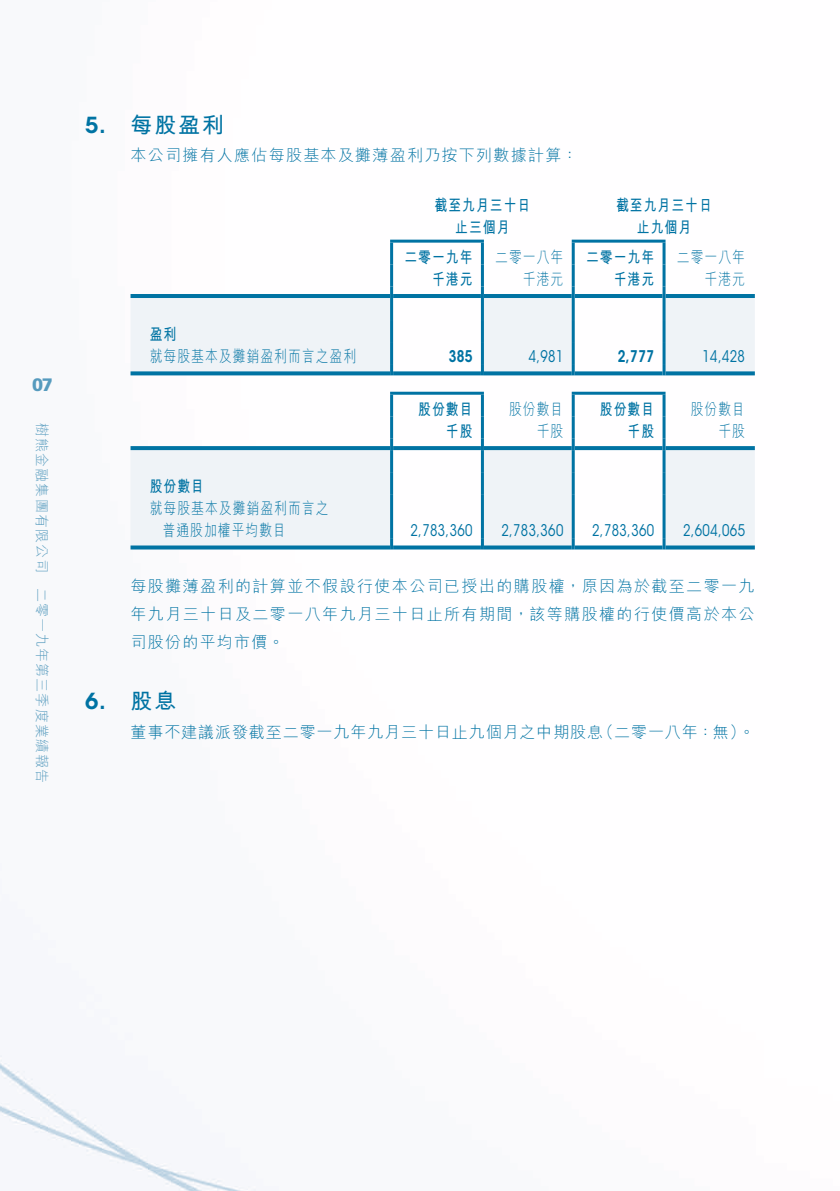
<style>
.page{position:relative;width:840px;height:1191px;background:#fff}
.page>*{position:absolute;margin:0;border:0;box-sizing:border-box;transform-origin:0 0}
.t1{font:700 22px "M Hei HK";letter-spacing:.08em;color:#0073a3}
.t2{font:600 22px "ITC Avant Garde Std";color:#0073a3}
.t3{font:900 18px "Frutiger LT Std";color:#569bbe}
.t4{font:300 16px/28px "M Hei HK";letter-spacing:.08em;color:#0073a3;text-align:justify}
.t5{font:300 16px "M Hei HK";letter-spacing:.08em;color:#0073a3;scale:.8 1}
.t6{font:700 16px/22px "M Hei HK";letter-spacing:.08em;color:#0073a3;text-align:center;scale:.8 1}
.t7{font:16px "ITC Avant Garde Std";letter-spacing:.03em;color:#0073a3;scale:.8 1}
.t8{font:300 16px "M Hei HK";letter-spacing:.055em;color:#0073a3}
.t9{font:600 16px "ITC Avant Garde Std";letter-spacing:.03em;color:#0073a3;scale:.8 1}
.t10{font:300 14px "M Hei HK";letter-spacing:.08em;color:#569bbe}
</style>
<div class="page">
<img style="left:0;top:239px;width:755px;height:952px">
<svg style="left:130px;top:298px;width:624px;height:73px;fill:#eff3f7"></svg>
<hr style="left:390px;top:243px;width:3px;height:22px;background:#0073a3">
<hr style="left:390px;top:265px;width:3px;height:22px;background:#0073a3">
<svg style="left:390px;top:287px;width:3px;height:11px"></svg>
<hr style="left:390px;top:298px;width:3px;height:22px;background:#0073a3">
<hr style="left:390px;top:320px;width:3px;height:22px;background:#0073a3">
<hr style="left:390px;top:342px;width:3px;height:22px;background:#0073a3">
<svg style="left:390px;top:364px;width:3px;height:11px"></svg>
<hr style="left:480px;top:243px;width:3px;height:22px;background:#0073a3">
<hr style="left:480px;top:265px;width:3px;height:22px;background:#0073a3">
<svg style="left:480px;top:287px;width:3px;height:11px"></svg>
<hr style="left:480px;top:298px;width:3px;height:22px;background:#0073a3">
<hr style="left:480px;top:320px;width:3px;height:22px;background:#0073a3">
<hr style="left:480px;top:342px;width:3px;height:22px;background:#0073a3">
<svg style="left:480px;top:364px;width:3px;height:11px"></svg>
<hr style="left:390px;top:240px;width:93px;height:3px;background:#0073a3">
<hr style="left:571px;top:243px;width:3px;height:22px;background:#0073a3">
<hr style="left:571px;top:265px;width:3px;height:22px;background:#0073a3">
<svg style="left:571px;top:287px;width:3px;height:11px"></svg>
<hr style="left:571px;top:298px;width:3px;height:22px;background:#0073a3">
<hr style="left:571px;top:320px;width:3px;height:22px;background:#0073a3">
<hr style="left:571px;top:342px;width:3px;height:22px;background:#0073a3">
<svg style="left:571px;top:364px;width:3px;height:11px"></svg>
<hr style="left:662px;top:243px;width:3px;height:22px;background:#0073a3">
<hr style="left:662px;top:265px;width:3px;height:22px;background:#0073a3">
<svg style="left:662px;top:287px;width:3px;height:11px"></svg>
<hr style="left:662px;top:298px;width:3px;height:22px;background:#0073a3">
<hr style="left:662px;top:320px;width:3px;height:22px;background:#0073a3">
<hr style="left:662px;top:342px;width:3px;height:22px;background:#0073a3">
<svg style="left:662px;top:364px;width:3px;height:11px"></svg>
<hr style="left:571px;top:240px;width:94px;height:3px;background:#0073a3">
<hr style="left:130px;top:294px;width:260px;height:4px;background:#0073a3">
<hr style="left:393px;top:294px;width:87px;height:4px;background:#0073a3">
<hr style="left:483px;top:294px;width:88px;height:4px;background:#0073a3">
<hr style="left:574px;top:294px;width:88px;height:4px;background:#0073a3">
<hr style="left:665px;top:294px;width:89px;height:4px;background:#0073a3">
<svg style="left:130px;top:371px;width:260px;height:4px"></svg>
<svg style="left:393px;top:371px;width:87px;height:4px"></svg>
<svg style="left:483px;top:371px;width:88px;height:4px"></svg>
<svg style="left:574px;top:371px;width:88px;height:4px"></svg>
<svg style="left:665px;top:371px;width:89px;height:4px"></svg>
<svg style="left:130px;top:450px;width:624px;height:95px;fill:#eff3f7"></svg>
<hr style="left:390px;top:395px;width:3px;height:22px;background:#0073a3">
<hr style="left:390px;top:417px;width:3px;height:22px;background:#0073a3">
<svg style="left:390px;top:439px;width:3px;height:11px"></svg>
<hr style="left:390px;top:450px;width:3px;height:22px;background:#0073a3">
<hr style="left:390px;top:472px;width:3px;height:22px;background:#0073a3">
<hr style="left:390px;top:494px;width:3px;height:44px;background:#0073a3">
<svg style="left:390px;top:538px;width:3px;height:11px"></svg>
<hr style="left:480px;top:395px;width:3px;height:22px;background:#0073a3">
<hr style="left:480px;top:417px;width:3px;height:22px;background:#0073a3">
<svg style="left:480px;top:439px;width:3px;height:11px"></svg>
<hr style="left:480px;top:450px;width:3px;height:22px;background:#0073a3">
<hr style="left:480px;top:472px;width:3px;height:22px;background:#0073a3">
<hr style="left:480px;top:494px;width:3px;height:44px;background:#0073a3">
<svg style="left:480px;top:538px;width:3px;height:11px"></svg>
<hr style="left:390px;top:392px;width:93px;height:3px;background:#0073a3">
<hr style="left:571px;top:395px;width:3px;height:22px;background:#0073a3">
<hr style="left:571px;top:417px;width:3px;height:22px;background:#0073a3">
<svg style="left:571px;top:439px;width:3px;height:11px"></svg>
<hr style="left:571px;top:450px;width:3px;height:22px;background:#0073a3">
<hr style="left:571px;top:472px;width:3px;height:22px;background:#0073a3">
<hr style="left:571px;top:494px;width:3px;height:44px;background:#0073a3">
<svg style="left:571px;top:538px;width:3px;height:11px"></svg>
<hr style="left:662px;top:395px;width:3px;height:22px;background:#0073a3">
<hr style="left:662px;top:417px;width:3px;height:22px;background:#0073a3">
<svg style="left:662px;top:439px;width:3px;height:11px"></svg>
<hr style="left:662px;top:450px;width:3px;height:22px;background:#0073a3">
<hr style="left:662px;top:472px;width:3px;height:22px;background:#0073a3">
<hr style="left:662px;top:494px;width:3px;height:44px;background:#0073a3">
<svg style="left:662px;top:538px;width:3px;height:11px"></svg>
<hr style="left:571px;top:392px;width:94px;height:3px;background:#0073a3">
<svg style="left:130px;top:446px;width:260px;height:4px"></svg>
<svg style="left:393px;top:446px;width:87px;height:4px"></svg>
<svg style="left:483px;top:446px;width:88px;height:4px"></svg>
<svg style="left:574px;top:446px;width:88px;height:4px"></svg>
<svg style="left:665px;top:446px;width:89px;height:4px"></svg>
<svg style="left:130px;top:545px;width:260px;height:4px"></svg>
<svg style="left:393px;top:545px;width:87px;height:4px"></svg>
<svg style="left:483px;top:545px;width:88px;height:4px"></svg>
<svg style="left:574px;top:545px;width:88px;height:4px"></svg>
<svg style="left:665px;top:545px;width:89px;height:4px"></svg>
<p class="t3" style="left:32px;top:373px;width:22px">07</p>
<p class="t10" style="left:52px;top:423px;width:361px;rotate:90deg">樹熊金融集團有限公司　二零一九年第三季度業績報告</p>
<h1 class="t2" style="left:85px;top:111px;width:22px">5.</h1>
<h1 class="t2" style="left:85px;top:687px;width:22px">6.</h1>
<h1 class="t1" style="left:130px;top:109px;width:95px">每股盈利</h1>
<p class="t4" style="left:130px;top:141px;width:448px">本公司擁有人應佔每股基本及攤薄盈利乃按下列數據計算：</p>
<p class="t6" style="left:434px;top:193px;width:121px">截至九月三十日止三個月</p>
<p class="t6" style="left:615px;top:193px;width:121px">截至九月三十日止九個月</p>
<p class="t5" style="left:676px;top:245px;width:87px">二零一八年</p>
<p class="t5" style="left:495px;top:245px;width:87px">二零一八年</p>
<p class="t6" style="left:404px;top:244px;width:87px">二零一九年</p>
<p class="t6" style="left:585px;top:244px;width:87px">二零一九年</p>
<p class="t6" style="left:150px;top:322px;width:35px">盈利</p>
<p class="t5" style="left:150px;top:345px;width:259px">就每股基本及攤銷盈利而言之盈利</p>
<p class="t6" style="left:150px;top:474px;width:69px">股份數目</p>
<p class="t5" style="left:150px;top:497px;width:225px">就每股基本及攤銷盈利而言之</p>
<p class="t5" style="left:162px;top:519px;width:156px">普通股加權平均數目</p>
<p class="t6" style="left:432px;top:266px;width:52px">千港元</p>
<p class="t5" style="left:522px;top:267px;width:52px">千港元</p>
<p class="t6" style="left:613px;top:266px;width:52px">千港元</p>
<p class="t5" style="left:704px;top:267px;width:52px">千港元</p>
<p class="t9" style="left:448px;top:346px;width:31px">385</p>
<p class="t7" style="left:528px;top:346px;width:45px">4,981</p>
<p class="t9" style="left:617px;top:346px;width:47px">2,777</p>
<p class="t7" style="left:702px;top:346px;width:55px">14,428</p>
<p class="t6" style="left:418px;top:396px;width:69px">股份數目</p>
<p class="t5" style="left:509px;top:397px;width:69px">股份數目</p>
<p class="t6" style="left:599px;top:396px;width:69px">股份數目</p>
<p class="t5" style="left:690px;top:397px;width:69px">股份數目</p>
<p class="t6" style="left:445px;top:418px;width:35px">千股</p>
<p class="t5" style="left:536px;top:419px;width:35px">千股</p>
<p class="t6" style="left:627px;top:418px;width:35px">千股</p>
<p class="t5" style="left:718px;top:419px;width:35px">千股</p>
<p class="t7" style="left:410px;top:520px;width:79px">2,783,360</p>
<p class="t7" style="left:501px;top:520px;width:79px">2,783,360</p>
<p class="t7" style="left:592px;top:520px;width:79px">2,783,360</p>
<p class="t7" style="left:682px;top:520px;width:79px">2,604,065</p>
<p class="t4" style="left:130px;top:571px;width:625px">每股攤薄盈利的計算並不假設行使本公司已授出的購股權，原因為於截至二零一九年九月三十日及二零一八年九月三十日止所有期間，該等購股權的行使價高於本公司股份的平均市價。</p>
<h1 class="t1" style="left:130px;top:685px;width:47px">股息</h1>
<p class="t4" style="left:597px;top:717px;width:159px">（二零一八年：無 。(</p>
<p class="t8" style="left:130px;top:720px;width:474px">董事不建議派發截至二零一九年九月三十日止九個月之中期股息</p>
</div>
